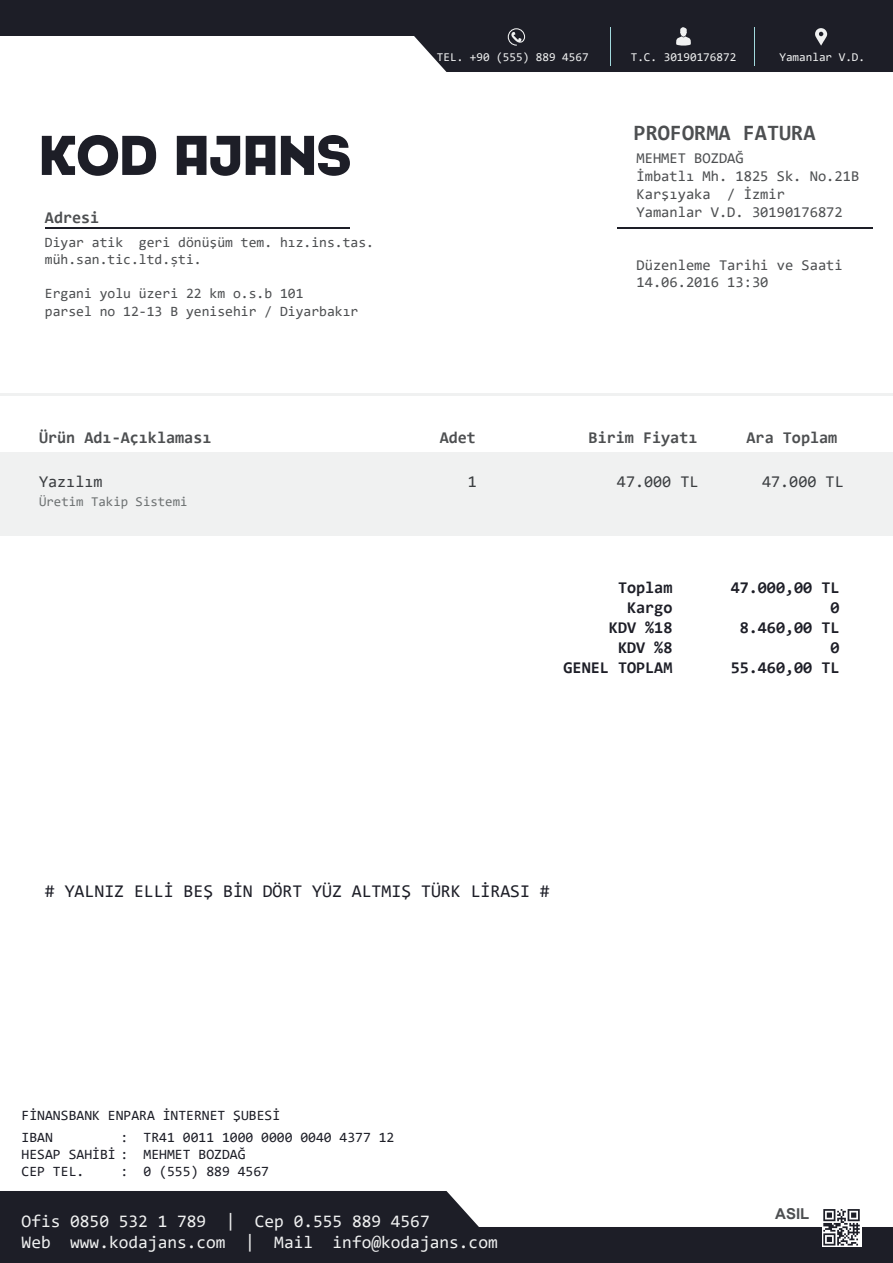
<style>
.page{position:relative;width:893px;height:1263px;background:#fff}
.page>*{position:absolute;margin:0;border:0;box-sizing:border-box;transform-origin:0 0}
.t1{font:700 55.05px "Cansiparane";color:#1d1e27}
.t2{font:700 22.05px "Consolas";color:#4d4f51}
.t3{font:18px "Consolas";color:#1d1e27}
.t4{font:17.7px/21.1px "Consolas";color:#f0f1f1}
.t5{font:700 16.5px/19.8px "Consolas";color:#1d1e27;text-align:right}
.t6{font:700 16.5px "Consolas";color:#4d4f51}
.t7{font:16.5px "Consolas";color:#3b3e41}
.t8{font:15px/18px "Consolas";color:#4d4f51}
.t9{font:700 15px "Arial";color:#4d4f51}
.t10{font:14.25px/17.1px "Consolas";color:#4d4f51}
.t11{font:14.25px/17.1px "Consolas";color:#1d1e27}
.t12{font:13.5px "Consolas";color:#6d7172}
.t13{font:12px "Consolas";color:#f0f1f1}
</style>
<div class="page">
<hr style="left:0;top:393px;width:893px;height:3px;background:#f0f1f1">
<svg style="left:0;top:0;width:893px;height:72px;fill:#1d1e27"></svg>
<svg style="left:0;top:1191px;width:893px;height:72px;fill:#1d1e27"></svg>
<svg style="left:508px;top:28px;width:17px;height:18px"></svg>
<svg style="left:815px;top:28px;width:12px;height:18px"></svg>
<svg style="left:676px;top:27px;width:15px;height:19px"></svg>
<hr style="left:610px;top:27px;width:1px;height:38px;background:#a2dade">
<hr style="left:754px;top:27px;width:1px;height:38px;background:#a2dade">
<div style="left:0;top:452px;width:893px;height:83px;background:#f0f1f1"></div>
<hr style="left:45px;top:227px;width:305px;height:2px;background:#1d1e27">
<hr style="left:617px;top:227px;width:255px;height:2px;background:#1d1e27">
<svg style="left:822px;top:1207px;width:39px;height:40px"></svg>
<svg style="left:823px;top:1209px;width:37px;height:36px"></svg>
<h1 class="t1" style="left:39px;top:118px;width:313px">KOD AJANS</h1>
<p class="t6" style="left:45px;top:207px;width:56px">Adresi</p>
<p class="t10" style="left:45px;top:233px;width:331px">Diyar atik geri dönüşüm tem. hız.ins.tas. müh.san.tic.ltd.ști.</p>
<p class="t10" style="left:45px;top:285px;width:315px">Ergani yolu üzeri 22 km o.s.b 101<br>parsel no 12-13 B yenisehir / Diyarbakır</p>
<p class="t13" style="left:437px;top:49px;width:153px">TEL. +90 (555) 889 4567</p>
<p class="t13" style="left:631px;top:49px;width:107px">T.C. 30190176872</p>
<p class="t13" style="left:779px;top:49px;width:87px">Yamanlar V.D.</p>
<h2 class="t2" style="left:634px;top:119px;width:183px">PROFORMA FATURA</h2>
<p class="t8" style="left:637px;top:149px;width:224px">MEHMET BOZDAĞ<br>İmbatlı Mh. 1825 Sk. No.21B<br>Karşıyaka / İzmir<br>Yamanlar V.D. 30190176872</p>
<p class="t8" style="left:637px;top:257px;width:208px;line-height:16.5px">Düzenleme Tarihi ve Saati<br>14.06.2016 13:30</p>
<p class="t6" style="left:39px;top:427px;width:174px">Ürün Adı-Açıklaması</p>
<p class="t6" style="left:440px;top:427px;width:38px">Adet</p>
<p class="t6" style="left:589px;top:427px;width:110px">Birim Fiyatı</p>
<p class="t6" style="left:747px;top:427px;width:92px">Ara Toplam</p>
<p class="t7" style="left:39px;top:470px;width:65px">Yazılım</p>
<p class="t7" style="left:468px;top:470px;width:11px">1</p>
<p class="t7" style="left:617px;top:470px;width:83px">47.000 TL</p>
<p class="t7" style="left:762px;top:470px;width:83px">47.000 TL</p>
<p class="t12" style="left:39px;top:492px;width:150px">Üretim Takip Sistemi</p>
<p class="t5" style="left:564px;top:578px;width:110px">Toplam<br>Kargo<br>KDV %18<br>KDV %8<br>GENEL TOPLAM</p>
<p class="t5" style="left:731px;top:578px;width:110px">47.000,00 TL<br>0<br>8.460,00 TL<br>0<br>55.460,00 TL</p>
<p class="t3" style="left:45px;top:878px;width:506px"># YALNIZ ELLİ BEŞ BİN DÖRT YÜZ ALTMIŞ TÜRK LİRASI #</p>
<p class="t11" style="left:22px;top:1106px;width:260px">FİNANSBANK ENPARA İNTERNET ŞUBESİ</p>
<p class="t11" style="left:22px;top:1128px;width:108px">IBAN<br>HESAP SAHİBİ :<br>CEP TEL.</p>
<p class="t11" style="left:144px;top:1128px;width:252px">TR41 0011 1000 0000 0040 4377 12<br>MEHMET BOZDAĞ<br>0 (555) 889 4567</p>
<p class="t11" style="left:121px;top:1128px;width:9px">:</p>
<p class="t11" style="left:121px;top:1162px;width:9px">:</p>
<p class="t4" style="left:22px;top:1210px;width:478px">Ofis 0850 532 1 789 | Cep 0.555 889 4567<br>Web www.kodajans.com | Mail info@kodajans.com</p>
<p class="t9" style="left:775px;top:1203px;width:36px">ASIL</p>
</div>
